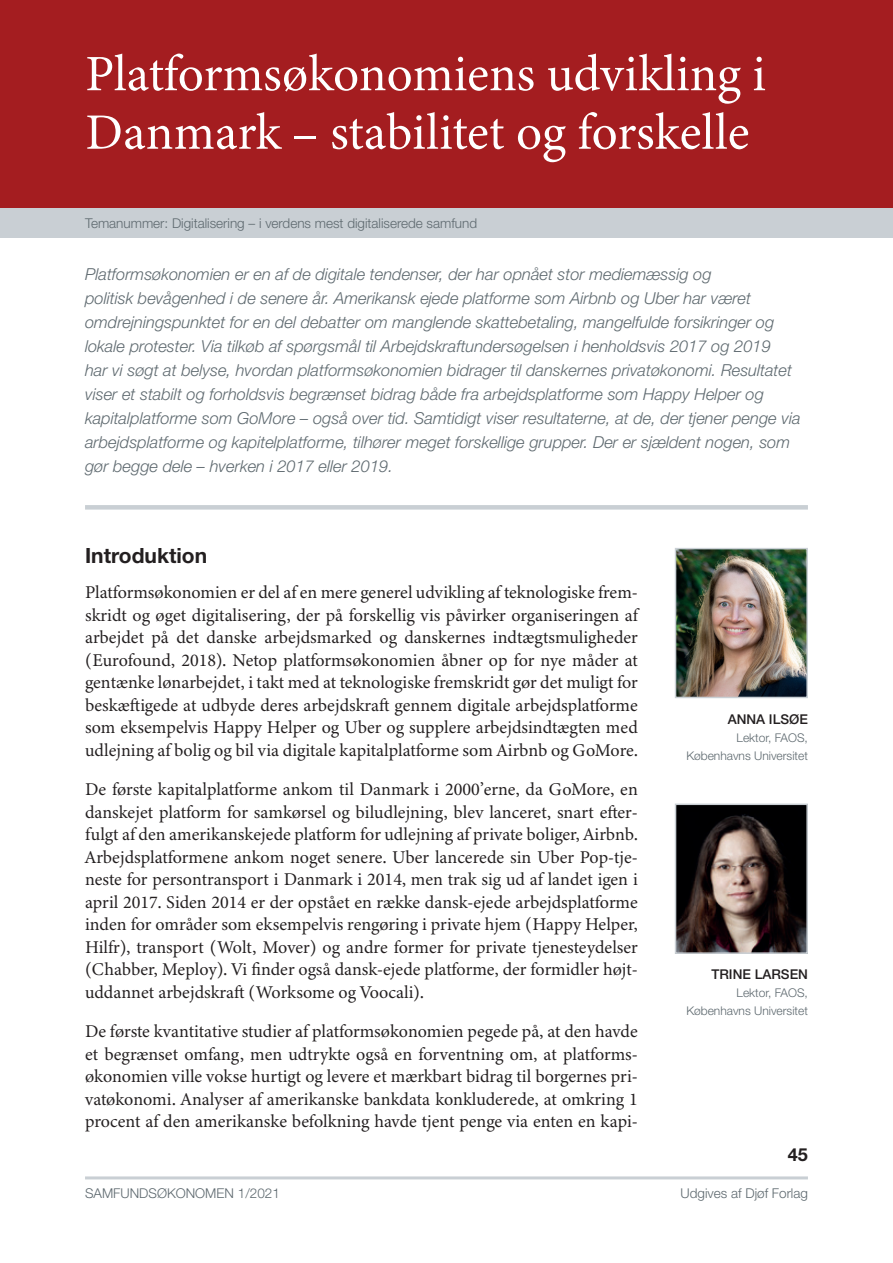
<style>
.page{position:relative;width:893px;height:1263px;background:#fff}
.page>*{position:absolute;margin:0;border:0;box-sizing:border-box;transform-origin:0 0}
.t1{font:51px/58.5px "Minion 3";color:#fff}
.t2{font:700 21px "Helvetica Neue LT Std";color:#231f20}
.t3{font:18px/22.5px "Minion 3";color:#231f20;text-align:justify}
.t4{font:700 18px "Helvetica Neue LT Std";color:#231f20}
.t5{font:italic 300 16.5px/24px "Helvetica Neue LT Std";color:#5e696f}
.t6{font:300 13.5px "Helvetica Neue LT Std";color:#5e696f}
.t7{font:500 13.5px "Helvetica Neue LT Std";color:#231f20}
.t8{font:300 12px/18px "Helvetica Neue LT Std";color:#5e696f;text-align:right}
</style>
<div class="page">
<div style="left:0;top:0;width:893px;height:213px;background:#a41d20"></div>
<div style="left:0;top:208px;width:893px;height:30px;background:#c9cfd4"></div>
<hr style="left:85px;top:1176px;width:723px;height:3px;background:#c9cfd4">
<img style="left:678px;top:551px;width:127px;height:144px">
<div style="left:675px;top:548px;width:133px;height:150px;border:2px solid #c9cfd4"></div>
<img style="left:678px;top:806px;width:127px;height:145px">
<div style="left:675px;top:803px;width:133px;height:151px;border:2px solid #c9cfd4"></div>
<div style="left:85px;top:505px;width:723px;height:5px;background:#c9cfd4"></div>
<h1 class="t1" style="left:85px;top:44px;width:682px">Platformsøkonomiens udvikling i<br>Danmark – stabilitet og forskelle</h1>
<p class="t6" style="left:85px;top:215px;width:394px">Temanummer: Digitalisering – i verdens mest digitaliserede samfund</p>
<p class="t5" style="left:85px;top:262px;width:717px">Platformsøkonomien er en af de digitale tendenser, der har opnået stor mediemæssig og<br>politisk bevågenhed i de senere år. Amerikansk ejede platforme som Airbnb og Uber har været omdrejningspunktet for en del debatter om manglende skattebetaling, mangelfulde forsikringer og lokale protester. Via tilkøb af spørgsmål til Arbejdskraftundersøgelsen i henholdsvis 2017 og 2019<br>har vi søgt at belyse, hvordan platformsøkonomien bidrager til danskernes privatøkonomi. Resultatet viser et stabilt og forholdsvis begrænset bidrag både fra arbejdsplatforme som Happy Helper og kapitalplatforme som GoMore – også over tid. Samtidigt viser resultaterne, at de, der tjener penge via arbejdsplatforme og kapitelplatforme, tilhører meget forskellige grupper. Der er sjældent nogen, som gør begge dele – hverken i 2017 eller 2019.</p>
<p class="t2" style="left:85px;top:542px;width:124px">Introduktion</p>
<p class="t3" style="left:85px;top:581px;width:554px">Platformsøkonomien er del af en mere generel udvikling af teknologiske frem&shy;skridt og øget digitalisering, der på forskellig vis påvirker organiseringen af arbejdet på det danske arbejdsmarked og danskernes indtægtsmuligheder (Eurofound, 2018). Netop platformsøkonomien åbner op for nye måder at gentænke lønarbejdet, i takt med at teknologiske fremskridt gør det muligt for beskæftigede at udbyde deres arbejdskraft gennem digitale arbejdsplatforme som eksempelvis Happy Helper og Uber og supplere arbejdsindtægten med udlejning af bolig og bil via digitale kapitalplatforme som Airbnb og GoMore.</p>
<p class="t3" style="left:85px;top:778px;width:554px">De første kapitalplatforme ankom til Danmark i 2000ʼerne, da GoMore, en danskejet platform for samkørsel og biludlejning, blev lanceret, snart efter&shy;fulgt af den amerikanskejede platform for udlejning af private boliger, Airbnb.<br>Arbejdsplatformene ankom noget senere. Uber lancerede sin Uber Pop-tje&shy;neste for persontransport i Danmark i 2014, men trak sig ud af landet igen i april 2017. Siden 2014 er der opstået en række dansk-ejede arbejdsplatforme inden for områder som eksempelvis rengøring i private hjem (Happy Helper, Hilfr), transport (Wolt, Mover) og andre former for private tjenesteydelser (Chabber, Meploy). Vi finder også dansk-ejede platforme, der formidler højt&shy;uddannet arbejdskraft (Worksome og Voocali).</p>
<p class="t3" style="left:85px;top:1020px;width:554px">De første kvantitative studier af platformsøkonomien pegede på, at den havde et begrænset omfang, men udtrykte også en forventning om, at platforms&shy;økonomien ville vokse hurtigt og levere et mærkbart bidrag til borgernes pri&shy;vatøkonomi. Analyser af amerikanske bankdata konkluderede, at omkring 1 procent af den amerikanske befolkning havde tjent penge via enten en kapi-</p>
<p class="t7" style="left:728px;top:711px;width:82px">ANNA ILSØE</p>
<p class="t8" style="left:686px;top:728px;width:123px">Lektor, FAOS,<br>Københavns Universitet</p>
<p class="t7" style="left:711px;top:966px;width:98px">TRINE LARSEN</p>
<p class="t8" style="left:686px;top:984px;width:123px">Lektor, FAOS,<br>Københavns Universitet</p>
<p class="t4" style="left:788px;top:1143px;width:22px">45</p>
<p class="t6" style="left:85px;top:1185px;width:196px">SAMFUNDSØKONOMEN 1/2021</p>
<p class="t6" style="left:681px;top:1185px;width:129px">Udgives af Djøf Forlag</p>
</div>
